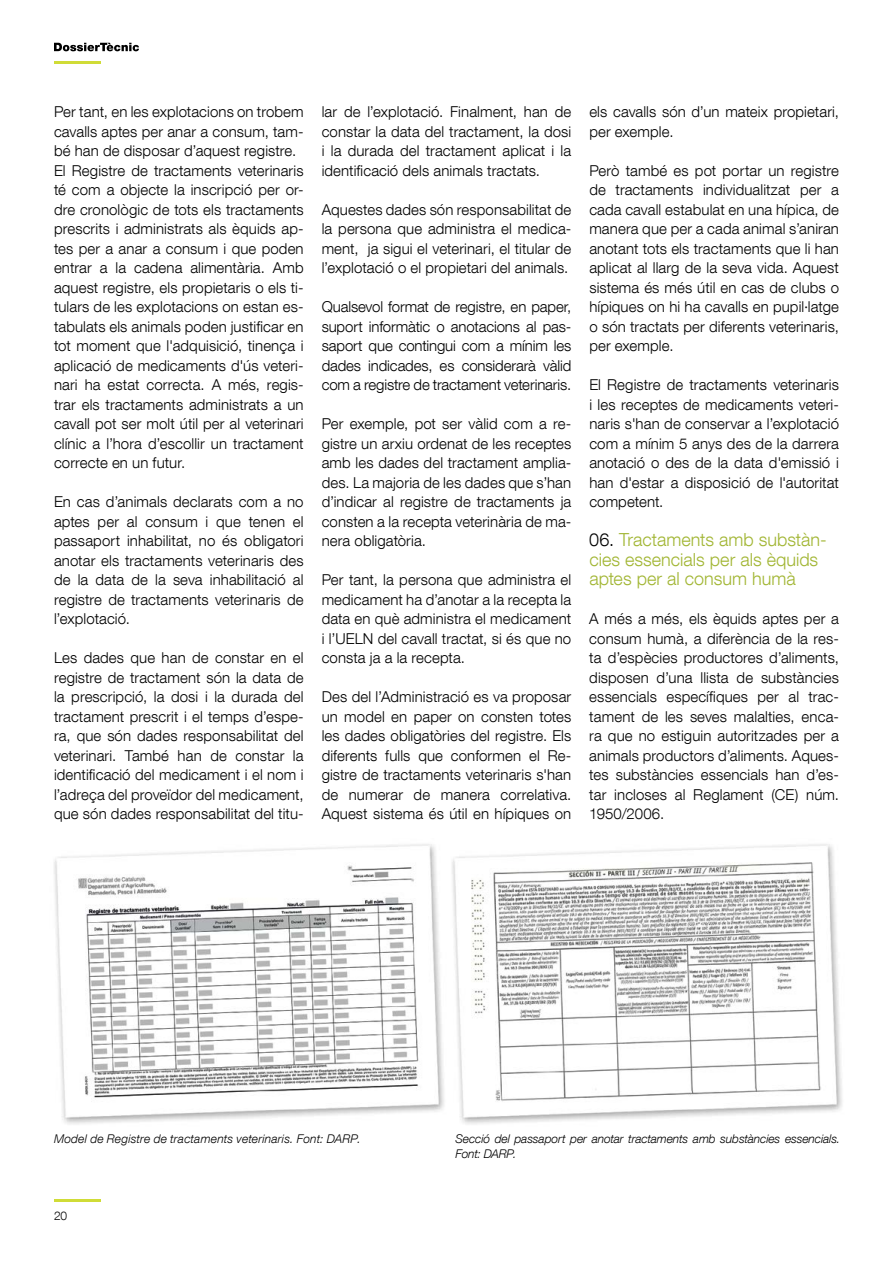
<style>
.page{position:relative;width:893px;height:1263px;background:#fff}
.page>*{position:absolute;margin:0;border:0;box-sizing:border-box;transform-origin:0 0}
.t1{font:300 18px/19.5px "Helvetica Neue LT Com";color:#a2b634}
.t2{font:300 15px/19.5px "Helvetica Neue LT Com";letter-spacing:.005em;color:#000;text-align:justify}
.t3{font:italic 300 12px/15px "Helvetica Neue LT Com";letter-spacing:-.005em;color:#000}
.t4{font:italic 300 12px "Helvetica Neue LT Com";letter-spacing:.015em;color:#000}
.t5{font:300 12px "Helvetica Neue LT Com";color:#000}
.s1{color:#000}
</style>
<div class="page">
<img style="left:54px;top:844px;width:788px;height:280px">
<svg style="left:54px;top:43px;width:85px;height:8px"></svg>
<hr style="left:54px;top:1199px;width:47px;height:3px;background:#d0dc37">
<hr style="left:54px;top:61px;width:47px;height:3px;background:#d0dc37">
<p class="t2" style="left:54px;top:102px;width:251px;text-align:left">Per tant, en les explotacions on trobem cavalls aptes per anar a consum, tam&shy;bé han de disposar d’aquest registre.<br>El Registre de tractaments veterinaris té com a objecte la inscripció per or&shy;dre cronològic de tots els tractaments prescrits i administrats als èquids ap&shy;tes per a anar a consum i que poden entrar a la cadena alimentària. Amb aquest registre, els propietaris o els ti&shy;tulars de les explotacions on estan es&shy;tabulats els animals poden justificar en tot moment que l'adquisició, tinença i aplicació de medicaments d'ús veteri&shy;nari ha estat correcta. A més, regis&shy;trar els tractaments administrats a un cavall pot ser molt útil per al veterinari clínic a l’hora d’escollir un tractament correcte en un futur.</p>
<p class="t2" style="left:54px;top:492px;width:251px">En cas d’animals declarats com a no aptes per al consum i que tenen el passaport inhabilitat, no és obligatori anotar els tractaments veterinaris des de la data de la seva inhabilitació al registre de tractaments veterinaris de l’explotació.</p>
<p class="t2" style="left:54px;top:648px;width:251px">Les dades que han de constar en el registre de tractament són la data de la prescripció, la dosi i la durada del tractament prescrit i el temps d’espe&shy;ra, que són dades responsabilitat del veterinari. També han de constar la identificació del medicament i el nom i l’adreça del proveïdor del medicament, que són dades responsabilitat del titu-</p>
<p class="t2" style="left:322px;top:102px;width:251px">lar de l’explotació. Finalment, han de constar la data del tractament, la dosi i la durada del tractament aplicat i la identificació dels animals tractats.</p>
<p class="t2" style="left:322px;top:199px;width:251px">Aquestes dades són responsabilitat de la persona que administra el medica&shy;ment, ja sigui el veterinari, el titular de l’explotació o el propietari del animals.</p>
<p class="t2" style="left:322px;top:297px;width:251px">Qualsevol format de registre, en paper, suport informàtic o anotacions al pas&shy;saport que contingui com a mínim les dades indicades, es considerarà vàlid com a registre de tractament veterinaris.</p>
<p class="t2" style="left:322px;top:414px;width:251px">Per exemple, pot ser vàlid com a re&shy;gistre un arxiu ordenat de les receptes amb les dades del tractament amplia&shy;des. La majoria de les dades que s’han d’indicar al registre de tractaments ja consten a la recepta veterinària de ma&shy;nera obligatòria.</p>
<p class="t2" style="left:322px;top:570px;width:251px">Per tant, la persona que administra el medicament ha d’anotar a la recepta la data en què administra el medicament i l’UELN del cavall tractat, si és que no consta ja a la recepta.</p>
<p class="t2" style="left:322px;top:687px;width:251px">Des del l’Administració es va proposar un model en paper on consten totes les dades obligatòries del registre. Els diferents fulls que conformen el Re&shy;gistre de tractaments veterinaris s'han de numerar de manera correlativa.<br>Aquest sistema és útil en hípiques on</p>
<p class="t2" style="left:589px;top:102px;width:251px">els cavalls són d’un mateix propietari, per exemple.</p>
<p class="t2" style="left:589px;top:160px;width:251px">Però també es pot portar un registre de tractaments individualitzat per a cada cavall estabulat en una hípica, de manera que per a cada animal s’aniran anotant tots els tractaments que li han aplicat al llarg de la seva vida. Aquest sistema és més útil en cas de clubs o hípiques on hi ha cavalls en pupil·latge o són tractats per diferents veterinaris, per exemple.</p>
<p class="t2" style="left:589px;top:375px;width:251px">El Registre de tractaments veterinaris i les receptes de medicaments veteri&shy;naris s'han de conservar a l’explotació com a mínim 5 anys des de la darrera anotació o des de la data d'emissió i han d'estar a disposició de l'autoritat competent.</p>
<p class="t1" style="left:589px;top:529px;width:239px"><span class="s1">06.</span> Tractaments amb substàn&shy;cies essencials per als èquids aptes per al consum humà</p>
<p class="t2" style="left:589px;top:609px;width:251px">A més a més, els èquids aptes per a consum humà, a diferència de la res&shy;ta d’espècies productores d’aliments, disposen d’una llista de substàncies essencials específiques per al trac&shy;tament de les seves malalties, enca&shy;ra que no estiguin autoritzades per a animals productors d’aliments. Aques&shy;tes substàncies essencials han d’es&shy;tar incloses al Reglament (CE) núm.<br>1950/2006.</p>
<p class="t4" style="left:54px;top:1131px;width:308px">Model de Registre de tractaments veterinaris. Font: DARP.</p>
<p class="t3" style="left:455px;top:1131px;width:386px">Secció del passaport per anotar tractaments amb substàncies essencials.<br>Font: DARP.</p>
<p class="t5" style="left:54px;top:1208px;width:15px">20</p>
</div>
